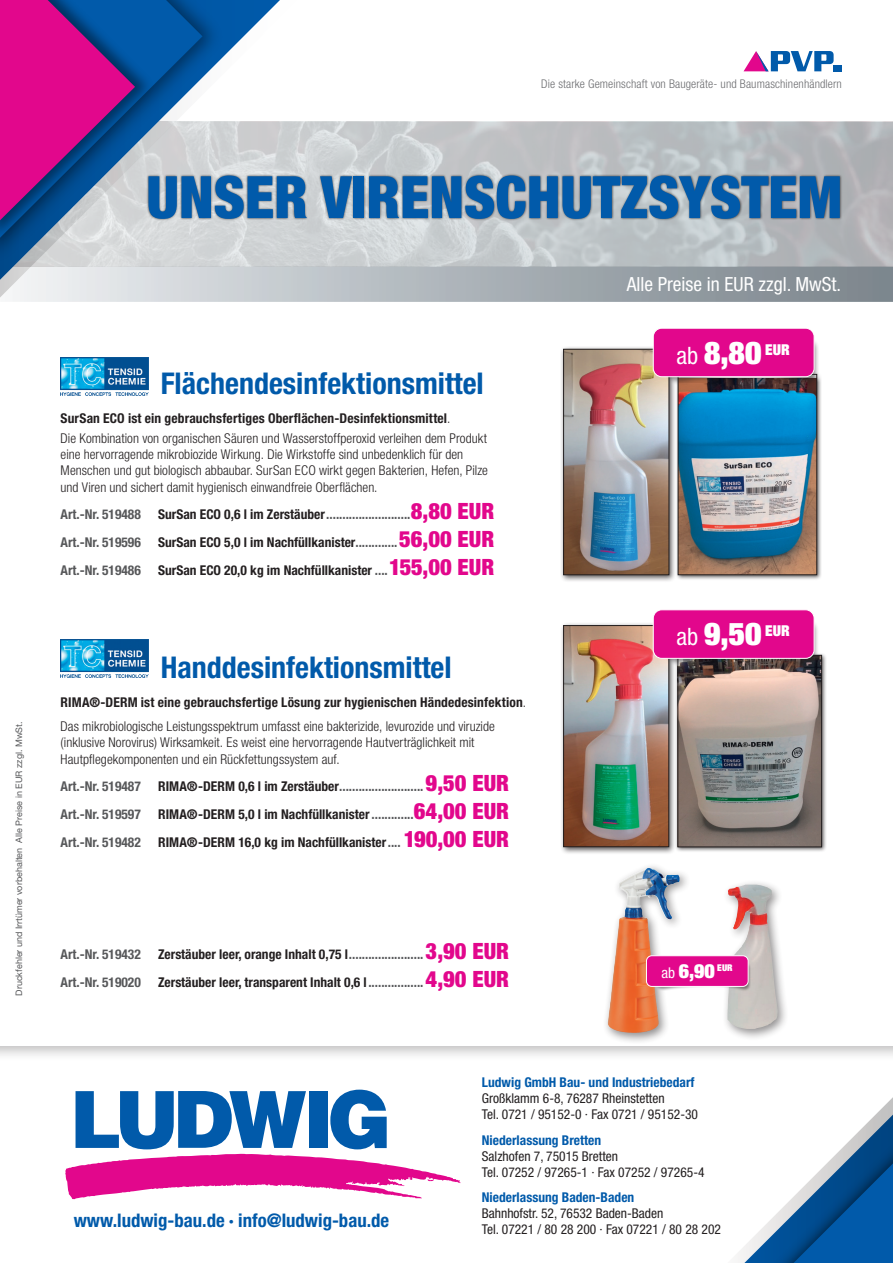
<style>
.page{position:relative;width:893px;height:1263px;background:#fff}
.page>*{position:absolute;margin:0;border:0;box-sizing:border-box;transform-origin:0 0}
.t1{font:900 condensed 58.5px "Helvetica Neue LT Pro";color:#015aaa}
.t2{font:900 condensed 31.5px "Helvetica Neue LT Pro";color:#fff}
.t3{font:700 condensed 30px "Helvetica Neue LT Pro";color:#015aaa}
.t4{font:condensed 19.5px "Helvetica Neue LT Pro";color:#fff}
.t5{font:900 condensed 19.5px "Helvetica Neue LT Pro";color:#fff}
.t6{font:700 condensed 18.75px "Helvetica Neue LT Pro";color:#015aaa}
.t7{font:300 condensed 13.5px/16.2px "Helvetica Neue LT Pro";letter-spacing:.005em;color:#231f20}
.t8{font:700 condensed 13.5px "Helvetica Neue LT Pro";color:#231f20}
.t9{font:condensed 13.5px/16px "Helvetica Neue LT Pro";color:#231f20}
.t10{font:700 condensed 13.5px "Helvetica Neue LT Pro";color:#57585a}
.t11{font:700 condensed 13.5px "Helvetica Neue LT Pro";color:#015aaa}
.t12{font:300 condensed 12px "Helvetica Neue LT Pro";letter-spacing:.01em;color:#6c6d70}
.t13{font:9px "Helvetica Neue LT Pro";color:#57585a}
.s1{font-weight:700}
.s2{color:#231f20}
.s3{font-weight:900;font-size:22.5px;color:#e2078c}
.s4{color:#57585a}
.s5{font-weight:400;font-size:24px}
.s6{font-weight:400;font-size:14.85px}
</style>
<div class="page">
<svg style="left:310px;top:267px;width:583px;height:35px;background:#9ca4aa"></svg>
<div style="left:834px;top:65px;width:8px;height:6px;background:#015aaa"></div>
<svg style="left:744px;top:51px;width:90px;height:20px"></svg>
<div style="left:0;top:1044px;width:893px;height:219px;background:#231f20;opacity:.3"></div>
<img style="left:310px;top:122px;width:583px;height:144px">
<svg style="left:0;top:0;width:310px;height:302px"></svg>
<img style="left:0;top:0;width:231px;height:272px">
<svg style="left:159px;top:0;width:44px;height:238px;background:#6994bb"></svg>
<img style="left:0;top:0;width:159px;height:248px">
<svg style="left:0;top:0;width:135px;height:220px;background:#943093"></svg>
<svg style="left:714px;top:1084px;width:179px;height:179px"></svg>
<svg style="left:65px;top:1089px;width:396px;height:110px"></svg>
<div style="left:675px;top:372px;width:147px;height:208px;background:#231f20;opacity:.75"></div>
<img style="left:680px;top:386px;width:135px;height:187px">
<div style="left:678px;top:374px;width:139px;height:201px;border:1px solid #231f20"></div>
<div style="left:560px;top:346px;width:117px;height:236px;background:#231f20;opacity:.75"></div>
<img style="left:565px;top:351px;width:102px;height:222px">
<div style="left:563px;top:349px;width:106px;height:226px;border:1px solid #231f20"></div>
<div style="left:560px;top:622px;width:116px;height:232px;background:#231f20;opacity:.75"></div>
<img style="left:565px;top:627px;width:102px;height:218px">
<div style="left:563px;top:625px;width:106px;height:222px;border:1px solid #231f20"></div>
<div style="left:146px;top:173px;width:696px;height:48px;background:#231f20;opacity:.75"></div>
<img style="left:61px;top:357px;width:87px;height:39px">
<div style="left:664px;top:337px;width:155px;height:49px;background:#231f20;opacity:.5"></div>
<div style="left:653px;top:328px;width:161px;height:49px;background:#e2078c;border-radius:9px"></div>
<div style="left:653px;top:328px;width:161px;height:49px;border:1px solid #fff;border-radius:9px"></div>
<div style="left:675px;top:652px;width:152px;height:201px;background:#231f20;opacity:.75"></div>
<img style="left:680px;top:657px;width:140px;height:188px">
<div style="left:678px;top:655px;width:144px;height:192px;border:1px solid #231f20"></div>
<div style="left:664px;top:618px;width:155px;height:49px;background:#231f20;opacity:.5"></div>
<div style="left:653px;top:610px;width:161px;height:48px;background:#e2078c;border-radius:9px"></div>
<div style="left:653px;top:609px;width:161px;height:50px;border:1px solid #fff;border-radius:9px"></div>
<img style="left:61px;top:639px;width:87px;height:39px">
<div style="left:602px;top:863px;width:89px;height:181px;background:#231f20;opacity:.5"></div>
<img style="left:609px;top:868px;width:40px;height:143px">
<div style="left:722px;top:879px;width:67px;height:162px;background:#231f20;opacity:.5"></div>
<img style="left:727px;top:885px;width:53px;height:144px">
<div style="left:654px;top:961px;width:97px;height:31px;background:#231f20;opacity:.5"></div>
<div style="left:646px;top:956px;width:102px;height:30px;background:#e2078c;border-radius:5px"></div>
<div style="left:646px;top:955px;width:102px;height:32px;border:1px solid #fff;border-radius:5px"></div>
<p class="t13" style="left:14px;top:996px;width:276px;rotate:-90deg">Druckfehler und Irrtümer vorbehalten Alle Preise in EUR zzgl. MwSt.</p>
<p class="t12" style="left:541px;top:77px;width:302px">Die starke Gemeinschaft von Baugeräte- und Baumaschinenhändlern</p>
<h1 class="t1" style="left:146px;top:162px;width:697px">UNSER VIRENSCHUTZSYSTEM</h1>
<h3 class="t4" style="left:627px;top:273px;width:216px">Alle Preise in EUR zzgl. MwSt.</h3>
<h3 class="t3" style="left:161px;top:365px;width:325px">Flächendesinfektionsmittel</h3>
<p class="t7" style="left:61px;top:408px;width:428px;line-height:20.4px"><span class="s1">SurSan ECO ist ein gebrauchsfertiges Oberflächen-Desinfektionsmittel</span>.<br>Die Kombination von organischen Säuren und Wasserstoffperoxid verleihen dem Produkt</p>
<p class="t7" style="left:61px;top:446px;width:429px">eine hervorragende mikrobiozide Wirkung. Die Wirkstoffe sind unbedenklich für den<br>Menschen und gut biologisch abbaubar. SurSan ECO wirkt gegen Bakterien, Hefen, Pilze und Viren und sichert damit hygienisch einwandfreie Oberflächen.</p>
<p class="t10" style="left:61px;top:507px;width:82px">Art.-Nr. 519488</p>
<p class="t10" style="left:158px;top:507px;width:338px"><span class="s2">SurSan ECO 0,6 l im Zerstäuber</span>..........................<span class="s3">8,80 EUR</span></p>
<p class="t10" style="left:61px;top:534px;width:82px">Art.-Nr. 519596</p>
<p class="t8" style="left:158px;top:534px;width:338px">SurSan ECO 5,0 l im Nachfüllkanister<span class="s4">.............</span><span class="s3">56,00 EUR</span></p>
<p class="t10" style="left:61px;top:562px;width:82px">Art.-Nr. 519486</p>
<p class="t8" style="left:158px;top:562px;width:338px">SurSan ECO 20,0 kg im Nachfüllkanister <span class="s4">....</span><span class="s3">155,00 EUR</span></p>
<h3 class="t3" style="left:161px;top:649px;width:292px">Handdesinfektionsmittel</h3>
<p class="t7" style="left:61px;top:689px;width:467px;line-height:24.8px"><span class="s1">RIMA®-DERM ist eine gebrauchsfertige Lösung zur hygienischen Händedesinfektion</span>.<br>Das mikrobiologische Leistungsspektrum umfasst eine bakterizide, levurozide und viruzide</p>
<p class="t7" style="left:61px;top:734px;width:415px">(inklusive Norovirus) Wirksamkeit. Es weist eine hervorragende Hautverträglichkeit mit<br>Hautpflegekomponenten und ein Rückfettungssystem auf.</p>
<p class="t10" style="left:61px;top:778px;width:82px">Art.-Nr. 519487</p>
<p class="t8" style="left:158px;top:778px;width:353px">RIMA®-DERM 0,6 l im Zerstäuber<span class="s4">..........................</span> <span class="s3">9,50 EUR</span></p>
<p class="t10" style="left:61px;top:806px;width:82px">Art.-Nr. 519597</p>
<p class="t8" style="left:158px;top:806px;width:353px">RIMA®-DERM 5,0 l im Nachfüllkanister <span class="s4">.............</span><span class="s3">64,00 EUR</span></p>
<p class="t10" style="left:61px;top:834px;width:82px">Art.-Nr. 519482</p>
<p class="t8" style="left:158px;top:834px;width:353px">RIMA®-DERM 16,0 kg im Nachfüllkanister<span class="s4">....</span> <span class="s3">190,00 EUR</span></p>
<h2 class="t2" style="left:676px;top:331px;width:115px"><span class="s5">ab</span> 8,80 <sup>EUR</sup></h2>
<h2 class="t2" style="left:676px;top:613px;width:115px"><span class="s5">ab</span> 9,50 <sup>EUR</sup></h2>
<p class="t10" style="left:61px;top:946px;width:82px">Art.-Nr. 519432</p>
<p class="t8" style="left:158px;top:946px;width:353px">Zerstäuber leer, orange Inhalt 0,75 l<span class="s4">.......................</span> <span class="s3">3,90 EUR</span></p>
<p class="t10" style="left:61px;top:974px;width:82px">Art.-Nr. 519020</p>
<p class="t8" style="left:158px;top:974px;width:353px">Zerstäuber leer, transparent Inhalt 0,6 l<span class="s4">.................</span> <span class="s3">4,90 EUR</span></p>
<h3 class="t5" style="left:661px;top:958px;width:73px"><span class="s6">ab</span> 6,90 <sup>EUR</sup></h3>
<h3 class="t6" style="left:74px;top:1209px;width:317px">www.ludwig-bau.de · info@ludwig-bau.de</h3>
<p class="t11" style="left:482px;top:1074px;width:214px">Ludwig GmbH Bau- und Industriebedarf</p>
<p class="t9" style="left:482px;top:1090px;width:218px">Großklamm 6-8, 76287 Rheinstetten<br>Tel. 0721 / 95152-0 · Fax 0721 / 95152-30</p>
<p class="t11" style="left:482px;top:1132px;width:121px">Niederlassung Bretten</p>
<p class="t9" style="left:482px;top:1148px;width:224px">Salzhofen 7, 75015 Bretten<br>Tel. 07252 / 97265-1 · Fax 07252 / 97265-4</p>
<p class="t11" style="left:482px;top:1189px;width:154px">Niederlassung Baden-Baden</p>
<p class="t9" style="left:482px;top:1205px;width:241px">Bahnhofstr. 52, 76532 Baden-Baden<br>Tel. 07221 / 80 28 200 · Fax 07221 / 80 28 202</p>
</div>
